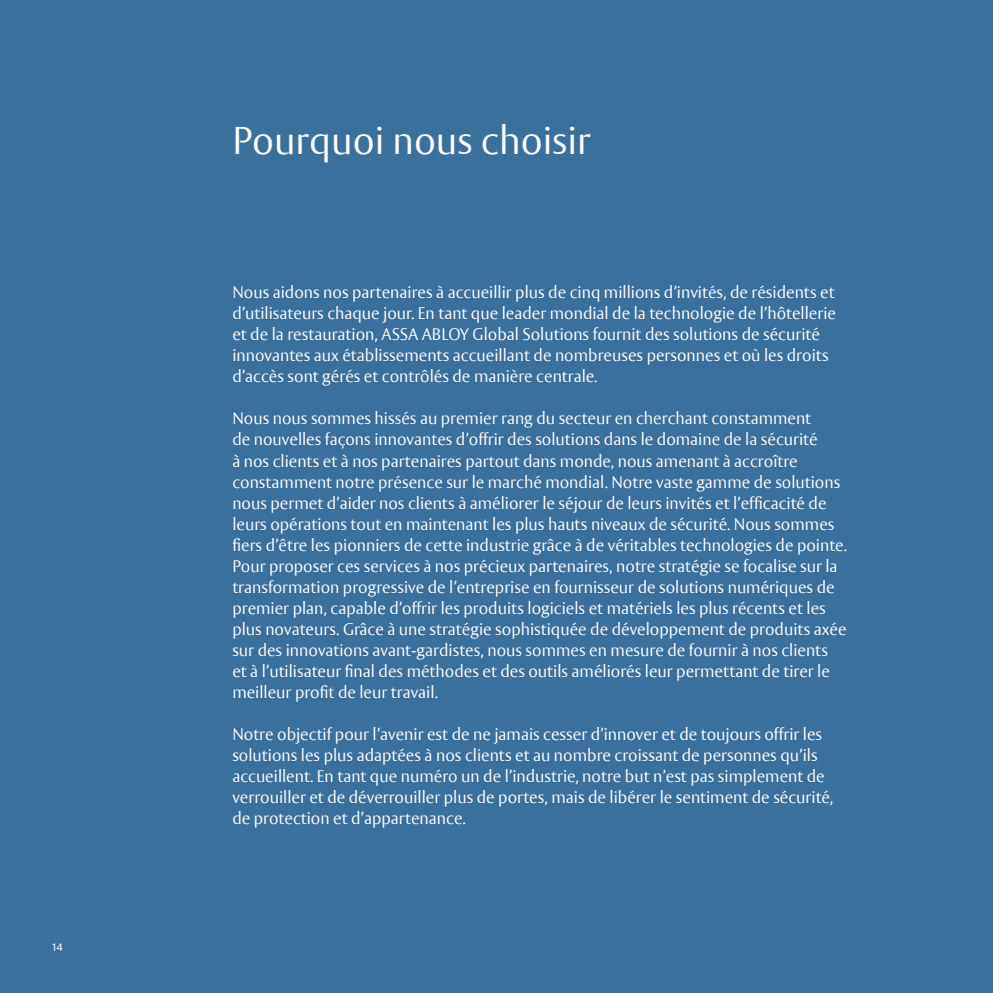
<style>
.page{position:relative;width:993px;height:993px;background:#fff}
.page>*{position:absolute;margin:0;border:0;box-sizing:border-box;transform-origin:0 0}
.Headline_Vesta_Light_22_26_blue{font:300 38.5px "ASSA Vesta";color:#fff}
.Vesta_Light_9_5_12{font:300 16.62px/21px "ASSA Vesta";color:#fff}
._5_Captions{font:10.5px "ASSA Vesta";color:#fff}
</style>
<div class="page">
<div style="left:0;top:0;width:992px;height:992px;background:#3b709c"></div>
<p class="_5_Captions" style="left:51px;top:941px;width:13px">14</p>
<p class="Headline_Vesta_Light_22_26_blue" style="left:232px;top:117px;width:360px">Pourquoi nous choisir</p>
<p class="Vesta_Light_9_5_12" style="left:232px;top:283px;width:605px">Nous aidons nos partenaires à accueillir plus de cinq millions d’invités, de résidents et d’utilisateurs chaque jour. En tant que leader mondial de la technologie de l’hôtellerie et de la restauration, ASSA ABLOY Global Solutions fournit des solutions de sécurité innovantes aux établissements accueillant de nombreuses personnes et où les droits d’accès sont gérés et contrôlés de manière centrale.</p>
<p class="Vesta_Light_9_5_12" style="left:232px;top:409px;width:616px">Nous nous sommes hissés au premier rang du secteur en cherchant constamment<br>de nouvelles façons innovantes d’offrir des solutions dans le domaine de la sécurité<br>à nos clients et à nos partenaires partout dans monde, nous amenant à accroître constamment notre présence sur le marché mondial. Notre vaste gamme de solutions nous permet d’aider nos clients à améliorer le séjour de leurs invités et l’efficacité de leurs opérations tout en maintenant les plus hauts niveaux de sécurité. Nous sommes fiers d’être les pionniers de cette industrie grâce à de véritables technologies de pointe.</p>
<p class="Vesta_Light_9_5_12" style="left:232px;top:556px;width:615px">Pour proposer ces services à nos précieux partenaires, notre stratégie se focalise sur la transformation progressive de l’entreprise en fournisseur de solutions numériques de premier plan, capable d’offrir les produits logiciels et matériels les plus récents et les plus novateurs. Grâce à une stratégie sophistiquée de développement de produits axée sur des innovations avant-gardistes, nous sommes en mesure de fournir à nos clients et à l’utilisateur final des méthodes et des outils améliorés leur permettant de tirer le meilleur profit de leur travail.</p>
<p class="Vesta_Light_9_5_12" style="left:232px;top:724px;width:602px">Notre objectif pour l’avenir est de ne jamais cesser d’innover et de toujours offrir les solutions les plus adaptées à nos clients et au nombre croissant de personnes qu’ils accueillent. En tant que numéro un de l’industrie, notre but n’est pas simplement de verrouiller et de déverrouiller plus de portes, mais de libérer le sentiment de sécurité, de protection et d’appartenance.</p>
</div>
